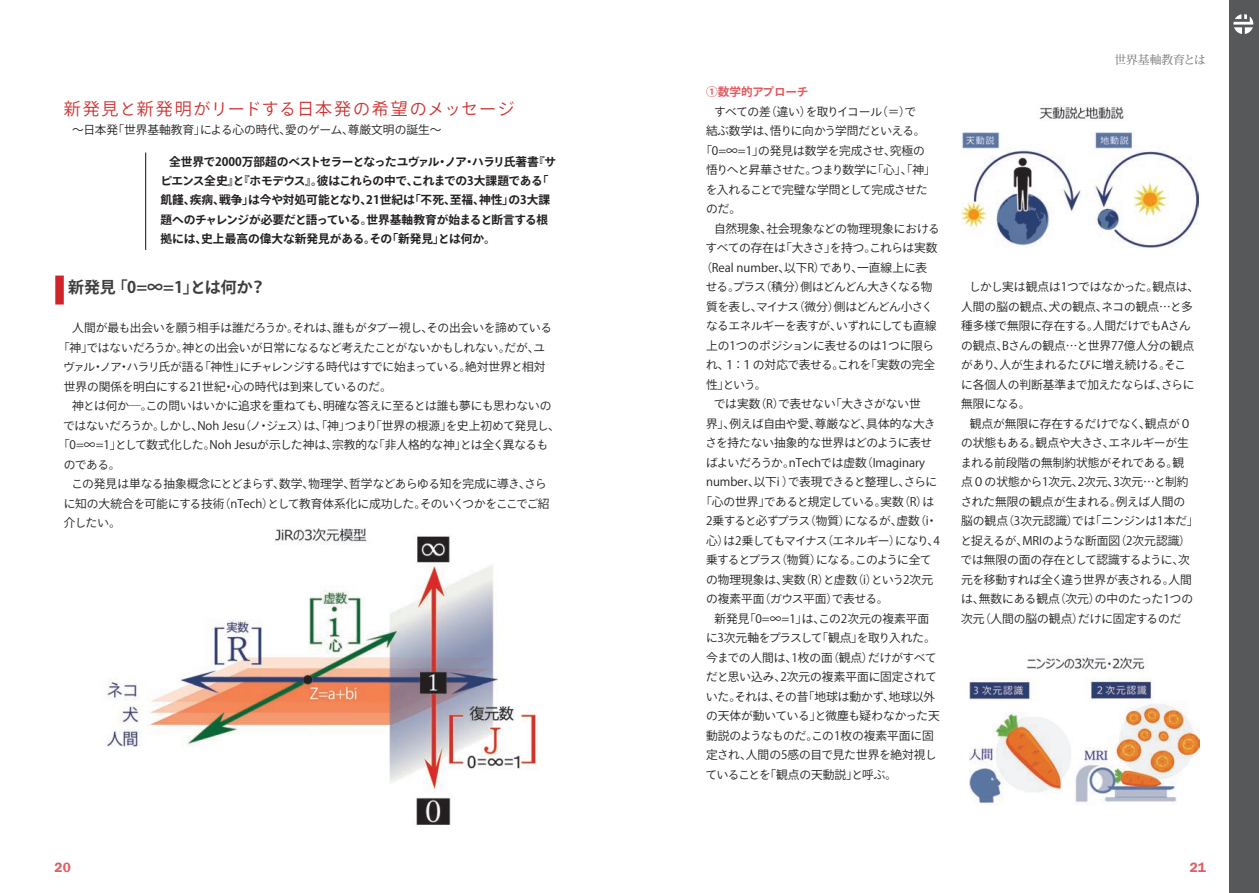
<style>
.page{position:relative;width:1259px;height:893px;background:#fff}
.page>*{position:absolute;margin:0;border:0;box-sizing:border-box;transform-origin:0 0}
.t1{font:16.95px "Ryo Gothic Plus N";letter-spacing:.07em;color:#cd3333}
.t2{font:700 15.9px "Ryo Gothic Plus N";color:#3e3e3f}
.t3{font:600 13.8px "Franklin Gothic";color:#df5d63}
.t4{font:11.7px/19.5px "Ryo Gothic Plus N";color:#231f20}
.t5{font:11.7px "Ryo Gothic Plus N";letter-spacing:-.02em;color:#231f20}
.t6{font:700 11.7px/19.5px "Ryo Gothic Plus N";letter-spacing:-.01em;color:#231f20}
.t7{font:11.7px "Ryo Gothic Plus N";letter-spacing:-.04em;color:#231f20}
.t8{font:11.7px "Ryo Gothic Plus N";letter-spacing:-.05em;color:#231f20}
.t9{font:11.7px "Ryo Gothic Plus N";letter-spacing:-.06em;color:#231f20}
.t10{font:11.7px "Ryo Gothic Plus N";letter-spacing:-.07em;color:#231f20}
.t11{font:11.7px "Ryo Gothic Plus N";letter-spacing:-.08em;color:#231f20}
.t12{font:700 11.7px "Ryo Gothic Plus N";letter-spacing:-.015em;color:#df5d63}
.t13{font:11.7px "Koz Min Pr 6 N";color:#6c6d70}
</style>
<div class="page">
<div style="left:1229px;top:0;width:30px;height:893px;background:#57585a"></div>
<svg style="left:1233px;top:14px;width:20px;height:20px"></svg>
<img style="left:106px;top:528px;width:433px;height:297px">
<div style="left:55px;top:276px;width:9px;height:29px;background:#d1232a"></div>
<hr style="left:145px;top:153px;width:1px;height:97px;background:#231f20">
<img style="left:961px;top:105px;width:237px;height:143px">
<img style="left:969px;top:655px;width:231px;height:150px">
<h1 class="t1" style="left:64px;top:98px;width:452px">新発見と新発明がリードする日本発の希望のメッセージ</h1>
<p class="t4" style="left:72px;top:121px;width:371px">～日本発「世界基軸教育」による心の時代、愛のゲーム、尊厳文明の誕生～</p>
<p class="t6" style="left:160px;top:152px;width:397px;text-indent:9px">全世界で2000万部超のベストセラーとなったユヴァル・ノア・ハラリ氏著書『サピエンス全史』と『ホモデウス』。彼はこれらの中で、これまでの3大課題である「飢饉、疾病、戦争」は今や対処可能となり、21世紀は「不死、至福、神性」の3大課題へのチャレンジが必要だと語っている。世界基軸教育が始まると断言する根拠には、史上最高の偉大な新発見がある。その「新発見」とは何か。</p>
<h2 class="t2" style="left:68px;top:277px;width:199px">新発見 「0=∞=1」とは何か？</h2>
<p class="t5" style="left:72px;top:321px;width:481px">人間が最も出会いを願う相手は誰だろうか。それは、誰もがタブー視し、その出会いを諦めている</p>
<p class="t5" style="left:58px;top:340px;width:488px">「神」ではないだろうか。神との出会いが日常になるなど考えたことがないかもしれない。だが、ユ</p>
<p class="t8" style="left:63px;top:360px;width:484px">ヴァル・ノア・ハラリ氏が語る「神性」にチャレンジする時代はすでに始まっている。絶対世界と相対</p>
<p class="t4" style="left:64px;top:377px;width:330px">世界の関係を明白にする21世紀・心の時代は到来しているのだ。</p>
<p class="t4" style="left:72px;top:397px;width:481px">神とは何か―。この問いはいかに追求を重ねても、明確な答えに至るとは誰も夢にも思わないの</p>
<p class="t4" style="left:63px;top:416px;width:498px">ではないだろうか。しかし、Noh Jesu（ノ・ジェス）は、「神」つまり「世界の根源」を史上初めて発見し、</p>
<p class="t4" style="left:58px;top:436px;width:492px">「0=∞=1」として数式化した。Noh Jesuが示した神は、宗教的な「非人格的な神」とは全く異なるも</p>
<p class="t5" style="left:64px;top:457px;width:58px">のである。</p>
<p class="t5" style="left:71px;top:477px;width:477px">この発見は単なる抽象概念にとどまらず、数学、物理学、哲学などあらゆる知を完成に導き、さら</p>
<p class="t5" style="left:64px;top:496px;width:487px">に知の大統合を可能にする技術（nTech）として教育体系化に成功した。そのいくつかをここでご紹</p>
<p class="t5" style="left:64px;top:516px;width:59px">介したい。</p>
<p class="t12" style="left:706px;top:85px;width:104px">①数学的アプローチ</p>
<p class="t7" style="left:714px;top:104px;width:204px">すべての差（違い）を取りイコール（＝）で</p>
<p class="t7" style="left:706px;top:124px;width:221px">結ぶ数学は、悟りに向かう学問だといえる。</p>
<p class="t4" style="left:700px;top:141px;width:226px">「0=∞=1」の発見は数学を完成させ、究極の</p>
<p class="t9" style="left:706px;top:163px;width:231px">悟りへと昇華させた。つまり数学に「心」、「神」</p>
<p class="t7" style="left:705px;top:182px;width:224px">を入れることで完璧な学問として完成させた</p>
<p class="t5" style="left:706px;top:202px;width:37px">のだ。</p>
<p class="t4" style="left:714px;top:219px;width:227px">自然現象、社会現象などの物理現象における</p>
<p class="t7" style="left:705px;top:241px;width:233px">すべての存在は「大きさ」を持つ。これらは実数</p>
<p class="t4" style="left:700px;top:258px;width:228px">（Real number、以下R）であり、一直線上に表</p>
<p class="t10" style="left:705px;top:280px;width:228px">せる。プラス（積分）側はどんどん大きくなる物</p>
<p class="t9" style="left:706px;top:299px;width:229px">質を表し、マイナス（微分）側はどんどん小さく</p>
<p class="t7" style="left:706px;top:319px;width:232px">なるエネルギーを表すが、いずれにしても直線</p>
<p class="t5" style="left:706px;top:338px;width:230px">上の1つのポジションに表せるのは1つに限ら</p>
<p class="t4" style="left:706px;top:356px;width:231px">れ、１：１の対応で表せる。これを「実数の完全</p>
<p class="t5" style="left:706px;top:377px;width:62px">性」という。</p>
<p class="t5" style="left:714px;top:397px;width:209px">では実数（R）で表せない「大きさがない世</p>
<p class="t5" style="left:706px;top:416px;width:231px">界」、例えば自由や愛、尊厳など、具体的な大き</p>
<p class="t4" style="left:705px;top:434px;width:228px">さを持たない抽象的な世界はどのように表せ</p>
<p class="t4" style="left:706px;top:453px;width:221px">ばよいだろうか。nTechでは虚数（Imaginary</p>
<p class="t5" style="left:706px;top:475px;width:233px">number、以下i ）で表現できると整理し、さらに</p>
<p class="t5" style="left:700px;top:494px;width:235px">「心の世界」であると規定している。実数（R）は</p>
<p class="t7" style="left:706px;top:514px;width:233px">2乗すると必ずプラス（物質）になるが、虚数（i・</p>
<p class="t8" style="left:706px;top:533px;width:235px">心）は2乗してもマイナス（エネルギー）になり、4</p>
<p class="t11" style="left:706px;top:553px;width:227px">乗するとプラス（物質）になる。このように全て</p>
<p class="t4" style="left:706px;top:570px;width:228px">の物理現象は、実数（R）と虚数（i）という2次元</p>
<p class="t5" style="left:706px;top:592px;width:184px">の複素平面（ガウス平面）で表せる。</p>
<p class="t4" style="left:714px;top:609px;width:216px">新発見「0=∞=1」は、この2次元の複素平面</p>
<p class="t5" style="left:706px;top:631px;width:231px">に3次元軸をプラスして「観点」を取り入れた。</p>
<p class="t4" style="left:706px;top:648px;width:232px">今までの人間は、1枚の面（観点）だけがすべて</p>
<p class="t4" style="left:706px;top:668px;width:232px">だと思い込み、2次元の複素平面に固定されて</p>
<p class="t4" style="left:706px;top:687px;width:231px">いた。それは、その昔「地球は動かず、地球以外</p>
<p class="t4" style="left:706px;top:707px;width:235px">の天体が動いている」と微塵も疑わなかった天</p>
<p class="t4" style="left:706px;top:726px;width:229px">動説のようなものだ。この1枚の複素平面に固</p>
<p class="t4" style="left:706px;top:746px;width:232px">定され、人間の5感の目で見た世界を絶対視し</p>
<p class="t5" style="left:705px;top:767px;width:193px">ていることを「観点の天動説」と呼ぶ。</p>
<p class="t13" style="left:1114px;top:53px;width:93px">世界基軸教育とは</p>
<p class="t4" style="left:961px;top:278px;width:239px;text-indent:8px">しかし実は観点は1つではなかった。観点は、人間の脳の観点、犬の観点、ネコの観点…と多種多様で無限に存在する。人間だけでもAさんの観点、Bさんの観点…と世界77億人分の観点があり、人が生まれるたびに増え続ける。そこに各個人の判断基準まで加えたならば、さらに無限になる。</p>
<p class="t4" style="left:960px;top:414px;width:239px;text-indent:9px">観点が無限に存在するだけでなく、観点が０の状態もある。観点や大きさ、エネルギーが生まれる前段階の無制約状態がそれである。観点０の状態から1次元、2次元、3次元…と制約された無限の観点が生まれる。例えば人間の脳の観点（3次元認識）では「ニンジンは1本だ」と捉えるが、MRIのような断面図（2次元認識）では無限の面の存在として認識するように、次元を移動すれば全く違う世界が表される。人間は、無数にある観点（次元）の中のたった1つの次元（人間の脳の観点）だけに固定するのだ</p>
<p class="t3" style="left:55px;top:859px;width:18px">20</p>
<p class="t3" style="left:1189px;top:859px;width:18px">21</p>
</div>
